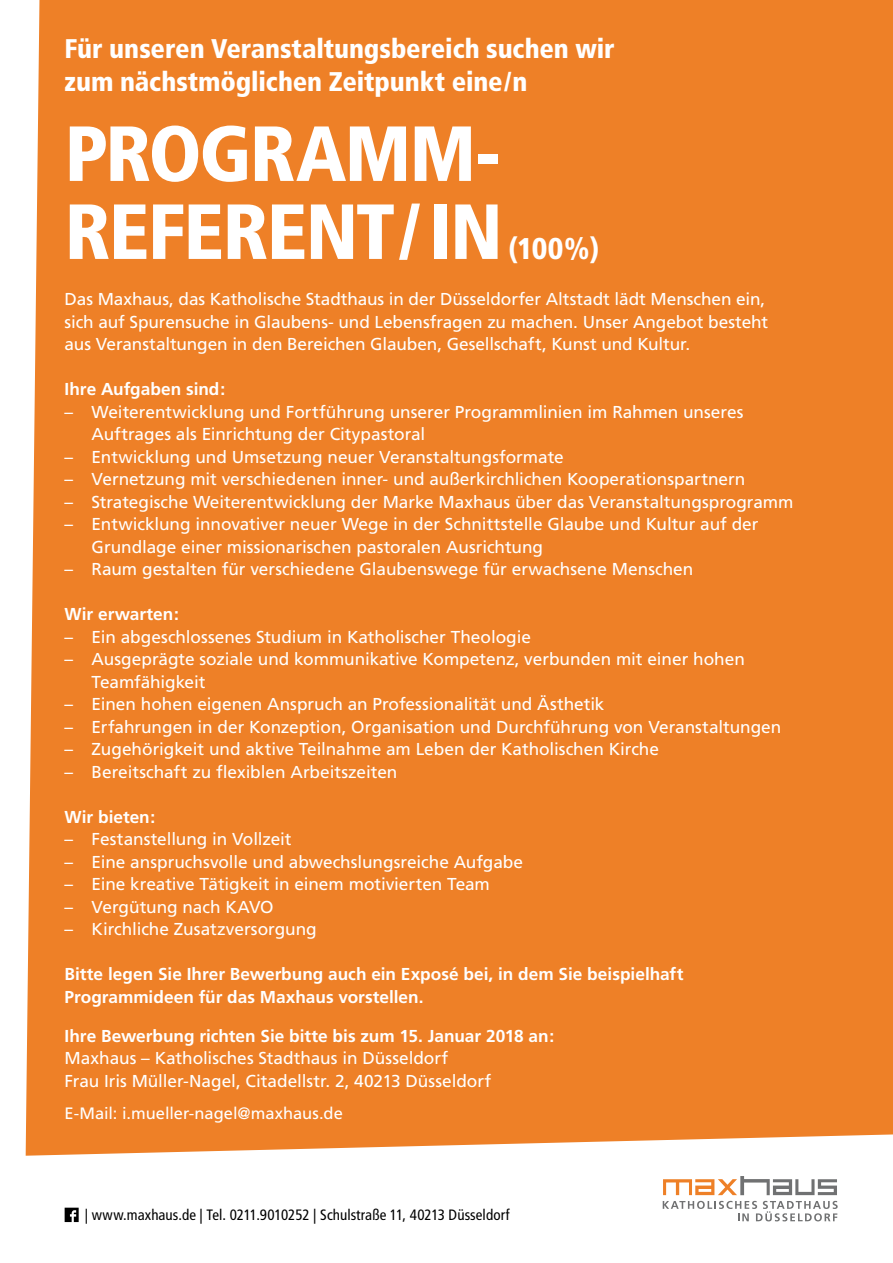
<style>
.page{position:relative;width:893px;height:1263px;background:#fff}
.page>*{position:absolute;margin:0;border:0;box-sizing:border-box;transform-origin:0 0}
.t1{font:900 condensed 78px/78px "Frutiger";letter-spacing:-.02em;color:#fff}
.t2{font:900 condensed 30px "Frutiger";color:#fff}
.t3{font:900 condensed 27px/33px "Frutiger";letter-spacing:-.005em;color:#fff}
.t4{font:17.25px/22.5px "Frutiger";letter-spacing:-.005em;color:#fff}
.t5{font:700 17.25px/22.5px "Frutiger";color:#fff}
.t6{font:16.5px "Frutiger";color:#fff}
.t7{font:condensed 15px "Frutiger";letter-spacing:.005em;color:#000}
</style>
<div class="page">
<div style="left:26px;top:0;width:867px;height:1156px;background:#ee8027"></div>
<svg style="left:65px;top:1208px;width:14px;height:14px"></svg>
<svg style="left:663px;top:1176px;width:174px;height:19px"></svg>
<svg style="left:663px;top:1201px;width:175px;height:20px"></svg>
<h3 class="t3" style="left:65px;top:32px;width:552px">Für unseren Veranstaltungsbereich suchen wir zum nächstmöglichen Zeitpunkt eine/n</h3>
<h1 class="t1" style="left:65px;top:115px;width:439px">PROGRAMM-<br>REFERENT/IN</h1>
<h2 class="t2" style="left:508px;top:230px;width:92px">(100%)</h2>
<p class="t4" style="left:65px;top:288px;width:705px">Das Maxhaus, das Katholische Stadthaus in der Düsseldorfer Altstadt lädt Menschen ein, sich auf Spurensuche in Glaubens- und Lebensfragen zu machen. Unser Angebot besteht aus Veranstaltungen in den Bereichen Glauben, Gesellschaft, Kunst und Kultur.</p>
<p class="t5" style="left:65px;top:378px;width:162px">Ihre Aufgaben sind:</p>
<p class="t4" style="left:92px;top:400px;width:653px;text-indent:-27px">– Weiterentwicklung und Fortführung unserer Programmlinien im Rahmen unseres<br>Auftrages als Einrichtung der Citypastoral</p>
<p class="t4" style="left:65px;top:445px;width:501px">– Entwicklung und Umsetzung neuer Veranstaltungsformate</p>
<p class="t4" style="left:65px;top:468px;width:682px">– Vernetzung mit verschiedenen inner- und außerkirchlichen Kooperationspartnern</p>
<p class="t4" style="left:65px;top:490px;width:730px">– Strategische Weiterentwicklung der Marke Maxhaus über das Veranstaltungsprogramm</p>
<p class="t4" style="left:92px;top:513px;width:668px;text-indent:-27px">– Entwicklung innovativer neuer Wege in der Schnittstelle Glaube und Kultur auf der<br>Grundlage einer missionarischen pastoralen Ausrichtung</p>
<p class="t4" style="left:65px;top:558px;width:630px">– Raum gestalten für verschiedene Glaubenswege für erwachsene Menschen</p>
<p class="t5" style="left:65px;top:603px;width:116px">Wir erwarten:</p>
<p class="t4" style="left:65px;top:625px;width:468px">– Ein abgeschlossenes Studium in Katholischer Theologie</p>
<p class="t4" style="left:92px;top:648px;width:655px;text-indent:-27px">– Ausgeprägte soziale und kommunikative Kompetenz, verbunden mit einer hohen<br>Teamfähigkeit</p>
<p class="t4" style="left:65px;top:693px;width:541px">– Einen hohen eigenen Anspruch an Professionalität und Ästhetik</p>
<p class="t4" style="left:65px;top:715px;width:718px">– Erfahrungen in der Konzeption, Organisation und Durchführung von Veranstaltungen</p>
<p class="t4" style="left:65px;top:738px;width:596px">– Zugehörigkeit und aktive Teilnahme am Leben der Katholischen Kirche</p>
<p class="t4" style="left:65px;top:760px;width:334px">– Bereitschaft zu flexiblen Arbeitszeiten</p>
<p class="t5" style="left:65px;top:806px;width:92px">Wir bieten:</p>
<p class="t4" style="left:65px;top:828px;width:229px">– Festanstellung in Vollzeit</p>
<p class="t4" style="left:65px;top:850px;width:460px">– Eine anspruchsvolle und abwechslungsreiche Aufgabe</p>
<p class="t4" style="left:65px;top:873px;width:427px">– Eine kreative Tätigkeit in einem motivierten Team</p>
<p class="t4" style="left:65px;top:895px;width:211px">– Vergütung nach KAVO</p>
<p class="t4" style="left:65px;top:918px;width:254px">– Kirchliche Zusatzversorgung</p>
<p class="t5" style="left:65px;top:963px;width:620px">Bitte legen Sie Ihrer Bewerbung auch ein Exposé bei, in dem Sie beispielhaft<br>Programmideen für das Maxhaus vorstellen.</p>
<p class="t5" style="left:65px;top:1025px;width:491px">Ihre Bewerbung richten Sie bitte bis zum 15. Januar 2018 an:</p>
<p class="t4" style="left:65px;top:1047px;width:428px">Maxhaus – Katholisches Stadthaus in Düsseldorf<br>Frau Iris Müller-Nagel, Citadellstr. 2, 40213 Düsseldorf</p>
<p class="t6" style="left:65px;top:1103px;width:280px">E-Mail: i.mueller-nagel@maxhaus.de</p>
<p class="t7" style="left:85px;top:1206px;width:426px">| www.maxhaus.de | Tel. 0211.9010252 | Schulstraße 11, 40213 Düsseldorf</p>
</div>
